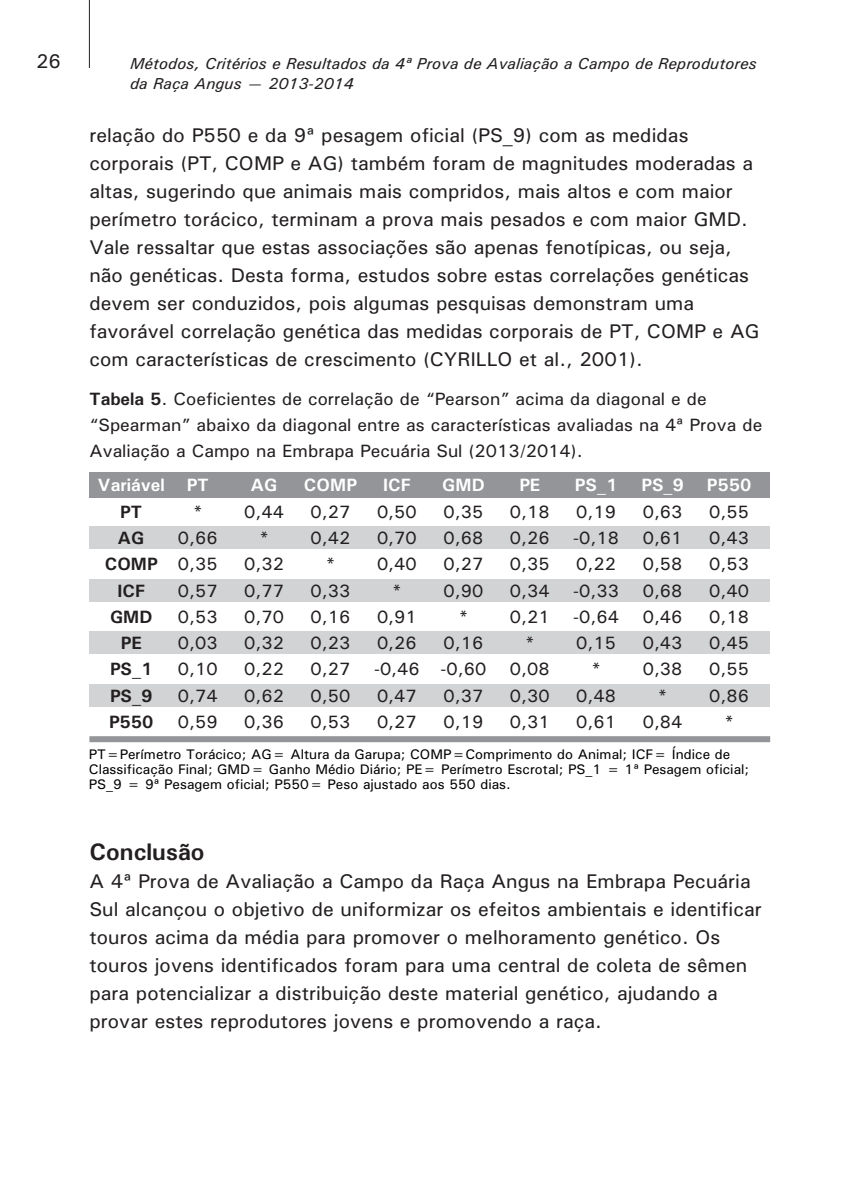
<style>
.page{position:relative;width:851px;height:1191px;background:#fff}
.page>*{position:absolute;margin:0;border:0;box-sizing:border-box;transform-origin:0 0}
.t1{font:700 24px "Univers";color:#231f20}
.t2{font:500 20px/28px "Univers";color:#231f20}
.t3{font:500 18px/26.2px "Univers";color:#231f20;text-align:center}
.t4{font:700 18px "Univers";color:#fff}
.t5{font:700 18px/26.2px "Univers";color:#231f20;text-align:center}
.t6{font:italic 500 16px/19.4px "Univers";color:#231f20}
.t7{font:500 14px/15.4px "Univers";color:#000}
.s1{font-weight:700}
</style>
<div class="page">
<hr style="left:89px;top:0;width:1px;height:68px;background:#231f20">
<div style="left:89px;top:631px;width:681px;height:23px;background:#d1d3d4"></div>
<div style="left:89px;top:683px;width:681px;height:23px;background:#d1d3d4"></div>
<div style="left:89px;top:579px;width:681px;height:23px;background:#d1d3d4"></div>
<div style="left:89px;top:526px;width:681px;height:23px;background:#d1d3d4"></div>
<div style="left:89px;top:472px;width:681px;height:25px;background:#939598"></div>
<div style="left:89px;top:736px;width:681px;height:6px;background:#939598"></div>
<p class="t2" style="left:36px;top:49px;width:27px">26</p>
<p class="t6" style="left:130px;top:55px;width:628px">Métodos, Critérios e Resultados da 4ª Prova de Avaliação a Campo de Reprodutores da Raça Angus — 2013-2014</p>
<p class="t2" style="left:89px;top:122px;width:671px">relação do P550 e da 9ª pesagem oficial (PS_9) com as medidas corporais (PT, COMP e AG) também foram de magnitudes moderadas a altas, sugerindo que animais mais compridos, mais altos e com maior perímetro torácico, terminam a prova mais pesados e com maior GMD.<br>Vale ressaltar que estas associações são apenas fenotípicas, ou seja, não genéticas. Desta forma, estudos sobre estas correlações genéticas devem ser conduzidos, pois algumas pesquisas demonstram uma favorável correlação genética das medidas corporais de PT, COMP e AG com características de crescimento (CYRILLO et al., 2001).</p>
<p class="t3" style="left:89px;top:387px;width:674px;text-align:left"><span class="s1">Tabela 5</span>. Coeficientes de correlação de “Pearson” acima da diagonal e de “Spearman” abaixo da diagonal entre as características avaliadas na 4ª Prova de<br>Avaliação a Campo na Embrapa Pecuária Sul (2013/2014).</p>
<p class="t4" style="left:98px;top:479px;width:68px">Variável</p>
<p class="t5" style="left:105px;top:500px;width:55px">PT<br>AG<br>COMP<br>ICF<br>GMD<br>PE<br>PS_1<br>PS_9<br>P550</p>
<p class="t4" style="left:575px;top:479px;width:44px">PS_1</p>
<p class="t3" style="left:573px;top:500px;width:47px">0,19 -0,18<br>0,22 -0,33 -0,64<br>0,15 *<br>0,48<br>0,61</p>
<p class="t7" style="left:89px;top:747px;width:661px">PT=Perímetro Torácico; AG= Altura da Garupa; COMP=Comprimento do Animal; ICF= Índice de<br>Classificação Final; GMD= Ganho Médio Diário; PE= Perímetro Escrotal; PS_1 = 1ª Pesagem oficial;<br>PS_9 = 9ª Pesagem oficial; P550= Peso ajustado aos 550 dias.</p>
<p class="t4" style="left:251px;top:479px;width:28px">AG</p>
<p class="t3" style="left:244px;top:500px;width:41px">0,44 *<br>0,32<br>0,77<br>0,70<br>0,32<br>0,22<br>0,62<br>0,36</p>
<p class="t4" style="left:304px;top:479px;width:55px">COMP</p>
<p class="t3" style="left:310px;top:500px;width:41px">0,27<br>0,42 *<br>0,33<br>0,16<br>0,23<br>0,27<br>0,50<br>0,53</p>
<p class="t4" style="left:383px;top:479px;width:29px">ICF</p>
<p class="t3" style="left:374px;top:500px;width:47px">0,50<br>0,70<br>0,40 *<br>0,91<br>0,26 -0,46<br>0,47<br>0,27</p>
<p class="t4" style="left:442px;top:479px;width:44px">GMD</p>
<p class="t3" style="left:440px;top:500px;width:47px">0,35<br>0,68<br>0,27<br>0,90 *<br>0,16 -0,60<br>0,37<br>0,19</p>
<p class="t4" style="left:641px;top:479px;width:44px">PS_9</p>
<p class="t3" style="left:642px;top:500px;width:41px">0,63<br>0,61<br>0,58<br>0,68<br>0,46<br>0,43<br>0,38 *<br>0,84</p>
<p class="t4" style="left:706px;top:479px;width:46px">P550</p>
<p class="t3" style="left:709px;top:500px;width:41px">0,55<br>0,43<br>0,53<br>0,40<br>0,18<br>0,45<br>0,55<br>0,86 *</p>
<p class="t4" style="left:187px;top:479px;width:23px">PT</p>
<p class="t3" style="left:178px;top:500px;width:41px">*<br>0,66<br>0,35<br>0,57<br>0,53<br>0,03<br>0,10<br>0,74<br>0,59</p>
<p class="t4" style="left:519px;top:479px;width:22px">PE</p>
<p class="t3" style="left:510px;top:500px;width:41px">0,18<br>0,26<br>0,35<br>0,34<br>0,21 *<br>0,08<br>0,30<br>0,31</p>
<p class="t1" style="left:89px;top:843px;width:117px">Conclusão</p>
<p class="t2" style="left:89px;top:869px;width:673px">A 4ª Prova de Avaliação a Campo da Raça Angus na Embrapa Pecuária Sul alcançou o objetivo de uniformizar os efeitos ambientais e identificar touros acima da média para promover o melhoramento genético. Os touros jovens identificados foram para uma central de coleta de sêmen para potencializar a distribuição deste material genético, ajudando a provar estes reprodutores jovens e promovendo a raça.</p>
</div>
